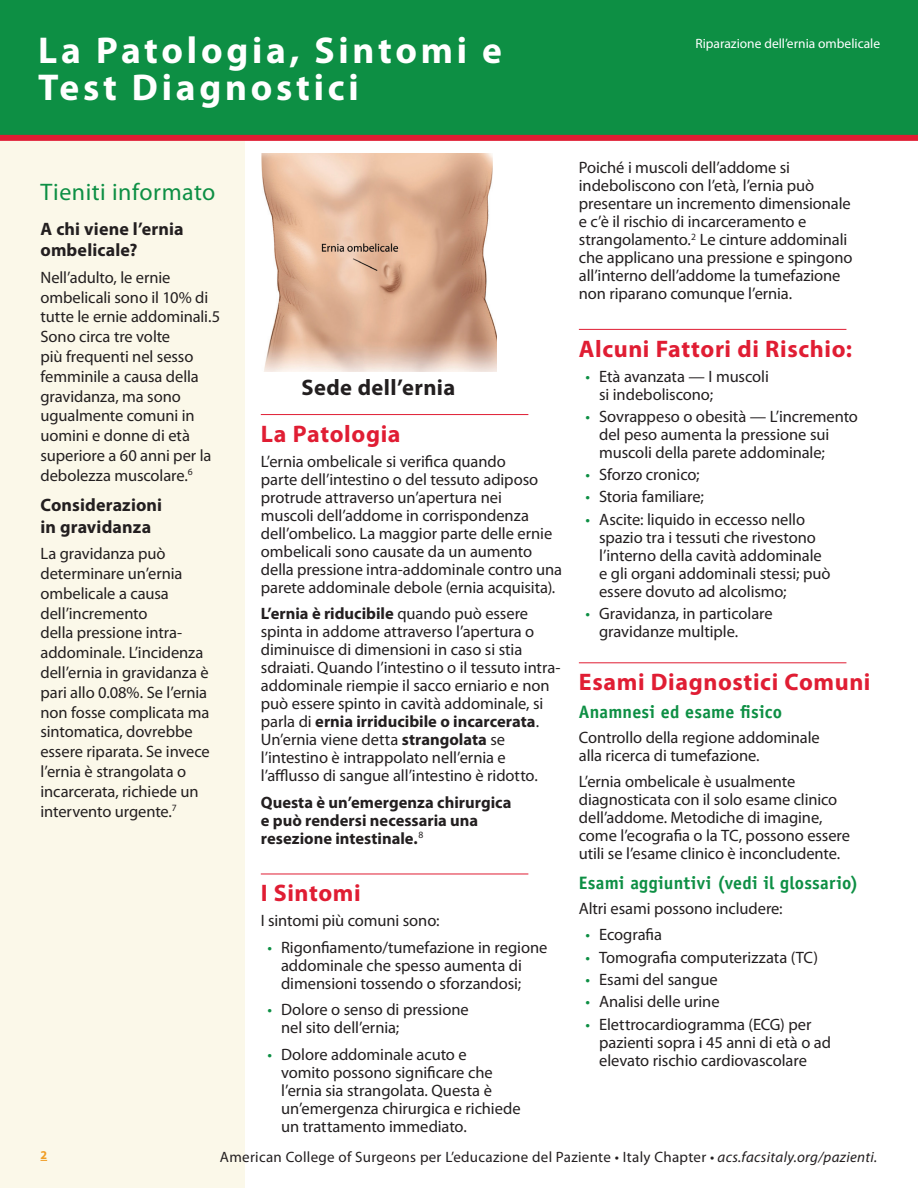
<style>
.page{position:relative;width:918px;height:1188px;background:#fff}
.page>*{position:absolute;margin:0;border:0;box-sizing:border-box;transform-origin:0 0}
.HEAD{font:700 37.5px/37.5px "Myriad Pro";letter-spacing:.1em;color:#fff}
.SUB{font:700 24px "Myriad Pro";letter-spacing:.025em;color:#e01d33}
.A-keeping_you_inform{font:24px "Myriad Pro";letter-spacing:.02em;color:#0d8f44}
.t1{font:700 22.5px "Myriad Pro";letter-spacing:.015em;color:#231f20}
._2_SUBHEAD_gold{font:700 18px/21.6px "Myriad Pro";letter-spacing:.005em;color:#231f20}
._2_SUBHEAD_gold-2{font:700 18px "Officina Sans Std";letter-spacing:.01em;color:#0d8f44}
._3_TEXT{font:16.5px/18px "Myriad Pro";letter-spacing:-.005em;color:#231f20}
.A-TEXT__keeping_you{font:16.5px/19.8px "Myriad Pro";letter-spacing:-.005em;color:#231f20}
._3_TEXT-2{font:700 16.5px/18px "Myriad Pro";color:#231f20}
.t2{font:15px "Myriad Pro";letter-spacing:.02em;color:#231f20}
.t3{font:13.5px "Myriad Pro";color:#fff}
.t4{font:700 12px "Myriad Pro";color:#f09d24}
.s1{font-weight:700}
.s2{color:#0d8f44}
.s3{font-style:italic}
</style>
<div class="page">
<div style="left:0;top:0;width:918px;height:136px;background:#0d8f44"></div>
<hr style="left:261px;top:414px;width:267px;height:1px;background:#e01d33">
<hr style="left:261px;top:874px;width:267px;height:1px;background:#e01d33">
<div style="left:0;top:141px;width:244px;height:1047px;background:#fbf8e9"></div>
<hr style="left:579px;top:329px;width:267px;height:1px;background:#e01d33">
<hr style="left:579px;top:662px;width:267px;height:1px;background:#e01d33">
<img style="left:261px;top:153px;width:235px;height:218px">
<div style="left:0;top:135px;width:918px;height:6px;background:#e01d33"></div>
<p class="HEAD" style="left:38px;top:30px;width:465px">La Patologia, Sintomi e<br>Test Diagnostici</p>
<p class="t3" style="left:695px;top:35px;width:186px">Riparazione dell’ernia ombelicale</p>
<p class="A-keeping_you_inform" style="left:40px;top:177px;width:176px">Tieniti informato</p>
<p class="_2_SUBHEAD_gold" style="left:40px;top:217px;width:145px">A chi viene l’ernia ombelicale?</p>
<p class="A-TEXT__keeping_you" style="left:40px;top:267px;width:181px">Nell’adulto, le ernie ombelicali sono il 10% di tutte le ernie addominali.5<br>Sono circa tre volte<br>più frequenti nel sesso femminile a causa della gravidanza, ma sono ugualmente comuni in uomini e donne di età superiore a 60 anni per la debolezza muscolare.<sup>6</sup></p>
<p class="_2_SUBHEAD_gold" style="left:40px;top:494px;width:123px">Considerazioni in gravidanza</p>
<p class="A-TEXT__keeping_you" style="left:40px;top:543px;width:171px">La gravidanza può determinare un’ernia ombelicale a causa dell’incremento<br>della pressione intra&shy;addominale. L’incidenza dell’ernia in gravidanza è pari allo 0.08%. Se l’ernia non fosse complicata ma sintomatica, dovrebbe essere riparata. Se invece l’ernia è strangolata o incarcerata, richiede un intervento urgente.<sup>7</sup></p>
<p class="t1" style="left:301px;top:372px;width:155px">Sede dell’ernia</p>
<p class="SUB" style="left:261px;top:418px;width:141px">La Patologia</p>
<p class="_3_TEXT" style="left:261px;top:452px;width:303px">L’ernia ombelicale si verifica quando<br>parte dell’intestino o del tessuto adiposo protrude attraverso un’apertura nei<br>muscoli dell’addome in corrispondenza dell’ombelico. La maggior parte delle ernie ombelicali sono causate da un aumento della pressione intra-addominale contro una parete addominale debole (ernia acquisita).</p>
<p class="_3_TEXT" style="left:261px;top:605px;width:301px"><span class="s1">L’ernia è riducibile</span> quando può essere spinta in addome attraverso l’apertura o diminuisce di dimensioni in caso si stia sdraiati. Quando l’intestino o il tessuto intra&shy;addominale riempie il sacco erniario e non può essere spinto in cavità addominale, si parla di <span class="s1">ernia irriducibile o incarcerata</span>.<br>Un’ernia viene detta <span class="s1">strangolata</span> se l’intestino è intrappolato nell’ernia e l’afflusso di sangue all’intestino è ridotto.</p>
<p class="_3_TEXT-2" style="left:261px;top:793px;width:252px">Questa è un’emergenza chirurgica e può rendersi necessaria una resezione intestinale.<sup>8</sup></p>
<p class="SUB" style="left:261px;top:878px;width:101px">I Sintomi</p>
<p class="_3_TEXT" style="left:261px;top:911px;width:180px">I sintomi più comuni sono:</p>
<p class="_3_TEXT" style="left:281px;top:938px;width:268px;text-indent:-14px"><span class="s2">•</span> Rigonfiamento/tumefazione in regione addominale che spesso aumenta di dimensioni tossendo o sforzandosi;</p>
<p class="_3_TEXT" style="left:281px;top:1001px;width:189px;text-indent:-14px"><span class="s2">•</span> Dolore o senso di pressione nel sito dell’ernia;</p>
<p class="_3_TEXT" style="left:281px;top:1045px;width:241px;text-indent:-14px"><span class="s2">•</span> Dolore addominale acuto e<br>vomito possono significare che l’ernia sia strangolata. Questa è un’emergenza chirurgica e richiede un trattamento immediato.</p>
<p class="_3_TEXT" style="left:579px;top:159px;width:275px">Poiché i muscoli dell’addome si indeboliscono con l’età, l’ernia può presentare un incremento dimensionale e c’è il rischio di incarceramento e strangolamento.<sup>2</sup> Le cinture addominali che applicano una pressione e spingono all’interno dell’addome la tumefazione non riparano comunque l’ernia.</p>
<p class="SUB" style="left:579px;top:333px;width:275px">Alcuni Fattori di Rischio:</p>
<p class="_3_TEXT" style="left:599px;top:367px;width:171px;text-indent:-14px"><span class="s2">•</span> Età avanzata — I muscoli si indeboliscono;</p>
<p class="_3_TEXT" style="left:599px;top:407px;width:260px;text-indent:-14px"><span class="s2">•</span> Sovrappeso o obesità — L’incremento del peso aumenta la pressione sui muscoli della parete addominale;</p>
<p class="_3_TEXT" style="left:586px;top:465px;width:116px"><span class="s2">•</span> Sforzo cronico;</p>
<p class="_3_TEXT" style="left:586px;top:488px;width:120px"><span class="s2">•</span> Storia familiare;</p>
<p class="_3_TEXT" style="left:599px;top:510px;width:233px;text-indent:-14px"><span class="s2">•</span> Ascite: liquido in eccesso nello spazio tra i tessuti che rivestono l’interno della cavità addominale e gli organi addominali stessi; può essere dovuto ad alcolismo;</p>
<p class="_3_TEXT" style="left:599px;top:604px;width:175px;text-indent:-14px"><span class="s2">•</span> Gravidanza, in particolare gravidanze multiple.</p>
<p class="SUB" style="left:579px;top:666px;width:293px">Esami Diagnostici Comuni</p>
<p class="_2_SUBHEAD_gold-2" style="left:579px;top:701px;width:205px">Anamnesi ed esame fisico</p>
<p class="_3_TEXT" style="left:579px;top:728px;width:243px">Controllo della regione addominale alla ricerca di tumefazione.</p>
<p class="_3_TEXT" style="left:579px;top:773px;width:273px">L’ernia ombelicale è usualmente diagnosticata con il solo esame clinico dell’addome. Metodiche di imagine, come l’ecografia o la TC, possono essere utili se l’esame clinico è inconcludente.</p>
<p class="_2_SUBHEAD_gold-2" style="left:579px;top:872px;width:281px">Esami aggiuntivi (vedi il glossario)</p>
<p class="_3_TEXT" style="left:579px;top:899px;width:205px">Altri esami possono includere:</p>
<p class="_3_TEXT" style="left:586px;top:926px;width:78px"><span class="s2">•</span> Ecografia</p>
<p class="_3_TEXT" style="left:586px;top:948px;width:234px"><span class="s2">•</span> Tomografia computerizzata (TC)</p>
<p class="_3_TEXT" style="left:586px;top:970px;width:134px"><span class="s2">•</span> Esami del sangue</p>
<p class="_3_TEXT" style="left:586px;top:993px;width:135px"><span class="s2">•</span> Analisi delle urine</p>
<p class="_3_TEXT" style="left:599px;top:1015px;width:234px;text-indent:-14px"><span class="s2">•</span> Elettrocardiogramma (ECG) per pazienti sopra i 45 anni di età o ad elevato rischio cardiovascolare</p>
<p class="t4" style="left:40px;top:1147px;width:8px">2</p>
<p class="t2" style="left:220px;top:1148px;width:659px">American College of Surgeons per L’educazione del Paziente • Italy Chapter • <span class="s3">acs.facsitaly.org/pazienti.</span></p>
</div>
